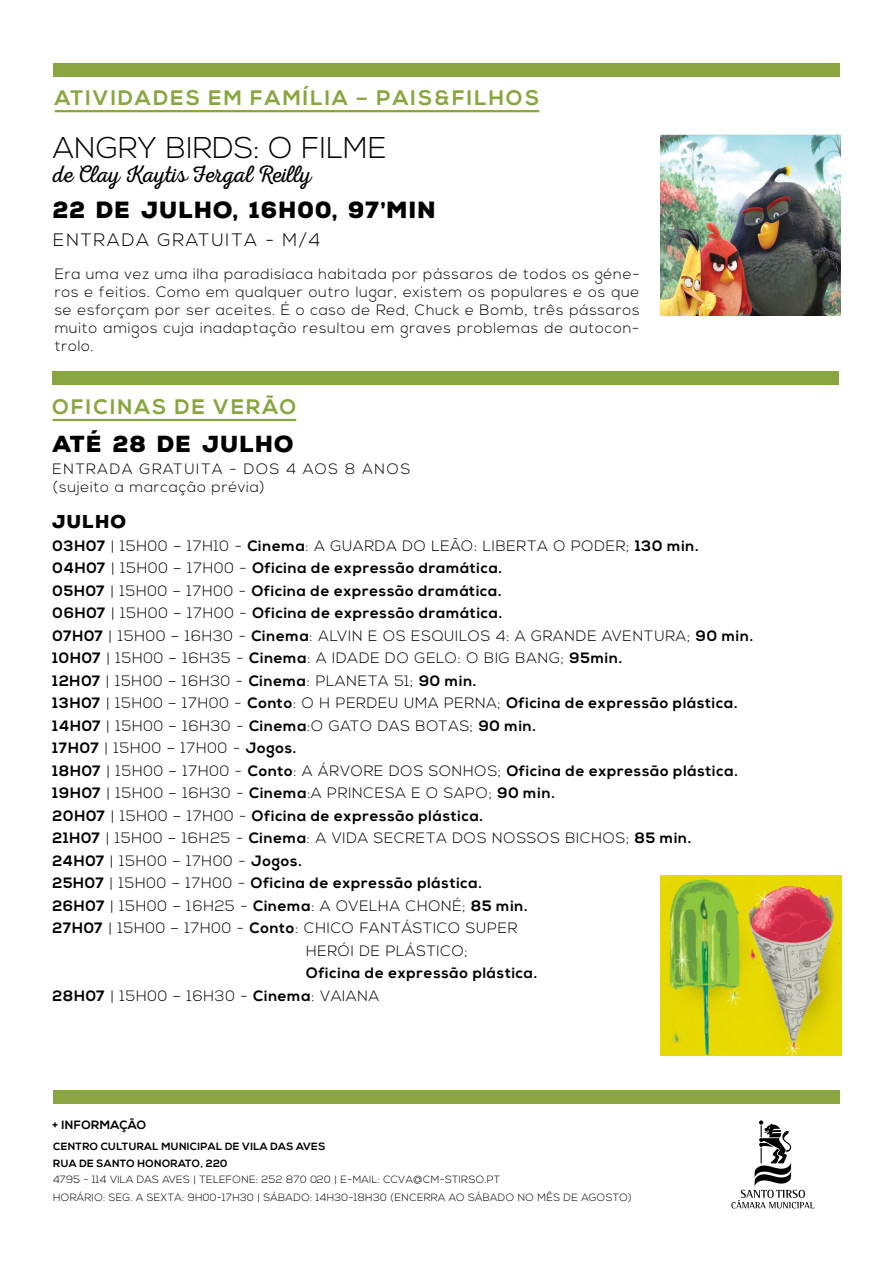
<style>
.page{position:relative;width:893px;height:1263px;background:#fff}
.page>*{position:absolute;margin:0;border:0;box-sizing:border-box;transform-origin:0 0}
.t1{font:300 30px "Nexa";letter-spacing:.01em;color:#000}
.t2{font:24px "Nexa Rust Script L 0";letter-spacing:-.005em;color:#000}
.t3{font:900 22.65px "Nexa Rust Sans";letter-spacing:.04em;color:#000}
.t4{font:900 22.5px "Nexa Rust Sans";letter-spacing:.04em;color:#000}
.t5{font:700 21px "Nexa";letter-spacing:.1em;color:#89a53f}
.t6{font:300 18px "Nexa";letter-spacing:.1em;color:#000}
.t7{font:900 18px "Nexa Rust Sans";letter-spacing:.05em;color:#000}
.t8{font:300 15px/18px "Nexa";letter-spacing:.05em;color:#000}
.t9{font:700 15px/22.5px "Nexa";letter-spacing:.05em;color:#000}
.t10{font:700 12px "Nexa";letter-spacing:.03em;color:#000}
.t11{font:300 10.5px/18px "Nexa";letter-spacing:.03em;color:#000}
.t12{font:700 10.5px/16.5px "Nexa";letter-spacing:.03em;color:#000}
.s1{font-weight:700}
.s2{font-weight:300}
</style>
<div class="page">
<div style="left:53px;top:63px;width:787px;height:13px;background:#89a53f"></div>
<div style="left:53px;top:371px;width:786px;height:13px;background:#89a53f"></div>
<div style="left:53px;top:1090px;width:787px;height:13px;background:#89a53f"></div>
<svg style="left:731px;top:1120px;width:83px;height:88px"></svg>
<hr style="left:53px;top:419px;width:243px;height:2px;background:#89a53f">
<hr style="left:55px;top:110px;width:484px;height:2px;background:#89a53f">
<img style="left:660px;top:135px;width:181px;height:180px">
<img style="left:660px;top:875px;width:181px;height:181px">
<h3 class="t5" style="left:55px;top:86px;width:486px">ATIVIDADES EM FAMÍLIA – PAIS&amp;FILHOS</h3>
<h1 class="t1" style="left:53px;top:130px;width:335px">ANGRY BIRDS: O FILME</h1>
<h2 class="t2" style="left:53px;top:161px;width:261px">de Clay Kaytis Fergal Reilly</h2>
<h3 class="t3" style="left:53px;top:194px;width:385px">22 DE JULHO, 16H00, 97’MIN</h3>
<p class="t6" style="left:53px;top:230px;width:269px">ENTRADA GRATUITA - M/4</p>
<p class="t8" style="left:55px;top:266px;width:586px;text-align:justify">Era uma vez uma ilha paradisíaca habitada por pássaros de todos os géne&shy;ros e feitios. Como em qualquer outro lugar, existem os populares e os que se esforçam por ser aceites. É o caso de Red, Chuck e Bomb, três pássaros muito amigos cuja inadaptação resultou em graves problemas de autocon&shy;trolo.</p>
<h3 class="t5" style="left:53px;top:395px;width:245px">OFICINAS DE VERÃO</h3>
<h3 class="t4" style="left:53px;top:428px;width:243px">ATÉ 28 DE JULHO</h3>
<p class="t8" style="left:53px;top:461px;width:359px">ENTRADA GRATUITA - DOS 4 AOS 8 ANOS (sujeito a marcação prévia)</p>
<p class="t7" style="left:53px;top:510px;width:75px">JULHO</p>
<p class="t8" style="left:53px;top:537px;width:648px"><span class="s1">03H07</span> | 15H00 – 17H10 - <span class="s1">Cinema</span>: A GUARDA DO LEÃO: LIBERTA O PODER; <span class="s1">130 min.</span></p>
<p class="t9" style="left:53px;top:557px;width:451px">04H07 <span class="s2">| 15H00 – 17H00 -</span> Oficina de expressão dramática.</p>
<p class="t9" style="left:53px;top:580px;width:451px">05H07 <span class="s2">| 15H00 – 17H00 -</span> Oficina de expressão dramática.</p>
<p class="t9" style="left:53px;top:602px;width:451px">06H07 <span class="s2">| 15H00 – 17H00 -</span> Oficina de expressão dramática.</p>
<p class="t8" style="left:53px;top:627px;width:702px"><span class="s1">07H07</span> | 15H00 – 16H30 - <span class="s1">Cinema</span>: ALVIN E OS ESQUILOS 4: A GRANDE AVENTURA; <span class="s1">90 min.</span></p>
<p class="t8" style="left:53px;top:650px;width:571px"><span class="s1">10H07</span> | 15H00 – 16H35 - <span class="s1">Cinema</span>: A IDADE DO GELO: O BIG BANG; <span class="s1">95min.</span></p>
<p class="t8" style="left:53px;top:672px;width:425px"><span class="s1">12H07</span> | 15H00 – 16H30 - <span class="s1">Cinema</span>: PLANETA 51; <span class="s1">90 min.</span></p>
<p class="t9" style="left:53px;top:692px;width:686px">13H07 <span class="s2">| 15H00 – 17H00 -</span> Conto<span class="s2">: O H PERDEU UMA PERNA;</span> Oficina de expressão plástica.</p>
<p class="t8" style="left:53px;top:717px;width:485px"><span class="s1">14H07</span> | 15H00 – 16H30 - <span class="s1">Cinema</span>:O GATO DAS BOTAS; <span class="s1">90 min.</span></p>
<p class="t8" style="left:53px;top:740px;width:245px"><span class="s1">17H07</span> | 15H00 – 17H00 - <span class="s1">Jogos.</span></p>
<p class="t9" style="left:53px;top:760px;width:687px">18H07 <span class="s2">| 15H00 – 17H00 -</span> Conto<span class="s2">: A ÁRVORE DOS SONHOS;</span> Oficina de expressão plástica.</p>
<p class="t8" style="left:53px;top:785px;width:504px"><span class="s1">19H07</span> | 15H00 – 16H30 - <span class="s1">Cinema</span>:A PRINCESA E O SAPO; <span class="s1">90 min.</span></p>
<p class="t9" style="left:53px;top:805px;width:432px">20H07 <span class="s2">| 15H00 – 17H00 -</span> Oficina de expressão plástica.</p>
<p class="t8" style="left:53px;top:830px;width:640px"><span class="s1">21H07</span> | 15H00 – 16H25 - <span class="s1">Cinema</span>: A VIDA SECRETA DOS NOSSOS BICHOS; <span class="s1">85 min.</span></p>
<p class="t8" style="left:53px;top:852px;width:251px"><span class="s1">24H07</span> | 15H00 – 17H00 - <span class="s1">Jogos.</span></p>
<p class="t9" style="left:53px;top:872px;width:431px">25H07 <span class="s2">| 15H00 – 17H00 -</span> Oficina de expressão plástica.</p>
<p class="t8" style="left:53px;top:897px;width:477px"><span class="s1">26H07</span> | 15H00 – 16H25 - <span class="s1">Cinema</span>: A OVELHA CHONÉ; <span class="s1">85 min.</span></p>
<p class="t8" style="left:53px;top:920px;width:466px"><span class="s1">27H07</span> | 15H00 – 17H00 - <span class="s1">Conto</span>: CHICO FANTÁSTICO SUPER</p>
<p class="t8" style="left:306px;top:942px;width:163px">HERÓI DE PLÁSTICO;</p>
<p class="t9" style="left:53px;top:962px;width:486px;text-indent:253px">Oficina de expressão plástica.<br>28H07 <span class="s2">| 15H00 – 16H30 -</span> Cinema<span class="s2">: VAIANA</span></p>
<p class="t10" style="left:53px;top:1117px;width:95px">+ INFORMAÇÃO</p>
<p class="t12" style="left:53px;top:1138px;width:274px">CENTRO CULTURAL MUNICIPAL DE VILA DAS AVES<br>RUA DE SANTO HONORATO, 220</p>
<p class="t11" style="left:53px;top:1171px;width:580px">4795 - 114 VILA DAS AVES | TELEFONE: 252 870 020 | E-MAIL: CCVA@CM-STIRSO.PT<br>HORÁRIO: SEG. A SEXTA: 9H00-17H30 | SÁBADO: 14H30-18H30 (ENCERRA AO SÁBADO NO MÊS DE AGOSTO)</p>
</div>
